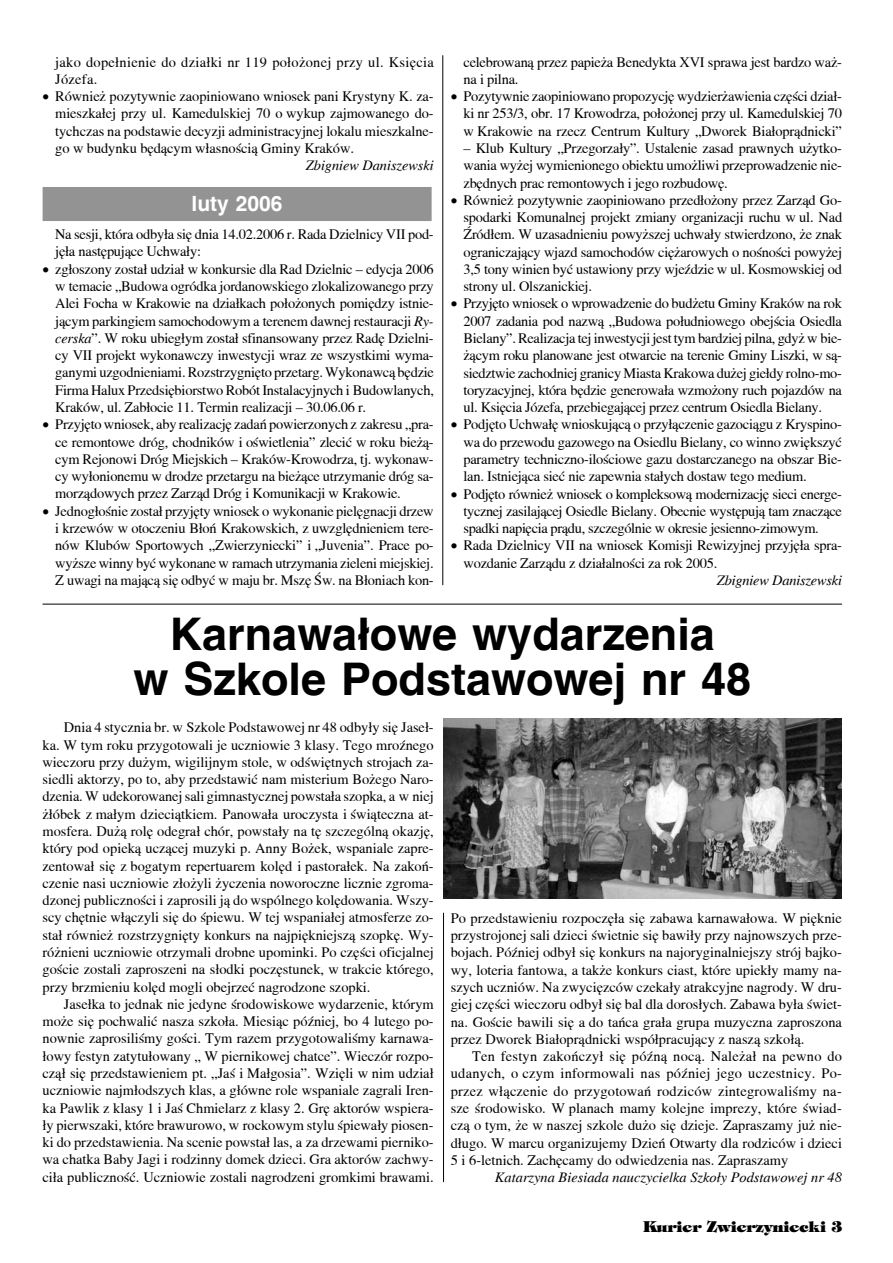
<style>
.page{position:relative;width:893px;height:1263px;background:#fff}
.page>*{position:absolute;margin:0;border:0;box-sizing:border-box;transform-origin:0 0}
._2_tytu³{font:700 45px/45px "Switzerland";color:#000;text-align:center}
.miesiac{font:700 21px "Switzerland";color:#fff}
.t1{font:800 15px "Timpani";color:#000}
.wypunktowanie{font:14.4px/17.2px "Toronto";letter-spacing:-.015em;color:#000;text-align:justify}
._1_tekst{font:14.4px/17.2px "Toronto";color:#000;text-align:justify}
._4_autor{font:italic 14.4px "Toronto";color:#000}
.wypunktowanie-2{font:14.4px/17.2px "Toronto";letter-spacing:.02em;color:#000}
.s1{font-style:italic}
</style>
<div class="page">
<div style="left:43px;top:188px;width:388px;height:32px;background:#939393"></div>
<div style="left:43px;top:187px;width:389px;height:34px;border:2px solid #939393"></div>
<hr style="left:43px;top:604px;width:799px;height:1px;background:#000">
<hr style="left:442px;top:55px;width:1px;height:530px;background:#000">
<img style="left:443px;top:718px;width:399px;height:180px">
<hr style="left:443px;top:913px;width:1px;height:269px;background:#000">
<p class="wypunktowanie-2" style="left:55px;top:53px;width:380px">jako dopełnienie do działki nr 119 położonej przy ul. Księcia<br>Józefa.</p>
<p class="wypunktowanie" style="left:55px;top:88px;width:380px;text-indent:-13px">• Również pozytywnie zaopiniowano wniosek pani Krystyny K. za&shy;mieszkałej przy ul. Kamedulskiej 70 o wykup zajmowanego do&shy;tychczas na podstawie decyzji administracyjnej lokalu mieszkalne&shy;go w budynku będącym własnością Gminy Kraków.</p>
<p class="_4_autor" style="left:306px;top:158px;width:129px">Zbigniew Daniszewski</p>
<p class="miesiac" style="left:192px;top:191px;width:93px">luty 2006</p>
<p class="wypunktowanie" style="left:55px;top:226px;width:380px">Na sesji, która odbyła się dnia 14.02.2006 r. Rada Dzielnicy VII pod&shy;jęła następujące Uchwały:</p>
<p class="wypunktowanie" style="left:55px;top:260px;width:380px;text-indent:-13px">• zgłoszony został udział w konkursie dla Rad Dzielnic – edycja 2006 w temacie „Budowa ogródka jordanowskiego zlokalizowanego przy Alei Focha w Krakowie na działkach położonych pomiędzy istnie&shy;jącym parkingiem samochodowym a terenem dawnej restauracji <span class="s1">Ry&shy;cerska</span>”. W roku ubiegłym został sfinansowany przez Radę Dzielni&shy;cy VII projekt wykonawczy inwestycji wraz ze wszystkimi wyma&shy;ganymi uzgodnieniami. Rozstrzygnięto przetarg. Wykonawcą będzie Firma Halux Przedsiębiorstwo Robót Instalacyjnych i Budowlanych, Kraków, ul. Zabłocie 11. Termin realizacji – 30.06.06 r.</p>
<p class="wypunktowanie" style="left:55px;top:416px;width:380px;text-indent:-13px">• Przyjęto wniosek, aby realizację zadań powierzonych z zakresu „pra&shy;ce remontowe dróg, chodników i oświetlenia” zlecić w roku bieżą&shy;cym Rejonowi Dróg Miejskich – Kraków-Krowodrza, tj. wykonaw&shy;cy wyłonionemu w drodze przetargu na bieżące utrzymanie dróg sa&shy;morządowych przez Zarząd Dróg i Komunikacji w Krakowie.</p>
<p class="wypunktowanie" style="left:55px;top:502px;width:380px;text-indent:-13px">• Jednogłośnie został przyjęty wniosek o wykonanie pielęgnacji drzew i krzewów w otoczeniu Błoń Krakowskich, z uwzględnieniem tere&shy;nów Klubów Sportowych „Zwierzyniecki” i „Juvenia”. Prace po&shy;wyższe winny być wykonane w ramach utrzymania zieleni miejskiej.<br>Z uwagi na mającą się odbyć w maju br. Mszę Św. na Błoniach kon-</p>
<p class="wypunktowanie" style="left:463px;top:53px;width:380px">celebrowaną przez papieża Benedykta XVI sprawa jest bardzo waż&shy;na i pilna.</p>
<p class="wypunktowanie" style="left:463px;top:88px;width:380px;text-indent:-13px">• Pozytywnie zaopiniowano propozycję wydzierżawienia części dział&shy;ki nr 253/3, obr. 17 Krowodrza, położonej przy ul. Kamedulskiej 70 w Krakowie na rzecz Centrum Kultury „Dworek Białoprądnicki”</p>
<p class="wypunktowanie" style="left:463px;top:139px;width:380px">– Klub Kultury „Przegorzały”. Ustalenie zasad prawnych użytko&shy;wania wyżej wymienionego obiektu umożliwi przeprowadzenie nie&shy;zbędnych prac remontowych i jego rozbudowę.</p>
<p class="wypunktowanie" style="left:463px;top:191px;width:380px;text-indent:-13px">• Również pozytywnie zaopiniowano przedłożony przez Zarząd Go&shy;spodarki Komunalnej projekt zmiany organizacji ruchu w ul. Nad Źródłem. W uzasadnieniu powyższej uchwały stwierdzono, że znak ograniczający wjazd samochodów ciężarowych o nośności powyżej 3,5 tony winien być ustawiony przy wjeździe w ul. Kosmowskiej od strony ul. Olszanickiej.</p>
<p class="wypunktowanie" style="left:463px;top:295px;width:380px;text-indent:-13px">• Przyjęto wniosek o wprowadzenie do budżetu Gminy Kraków na rok 2007 zadania pod nazwą „Budowa południowego obejścia Osiedla Bielany”. Realizacja tej inwestycji jest tym bardziej pilna, gdyż w bie&shy;żącym roku planowane jest otwarcie na terenie Gminy Liszki, w są&shy;siedztwie zachodniej granicy Miasta Krakowa dużej giełdy rolno-mo&shy;toryzacyjnej, która będzie generowała wzmożony ruch pojazdów na ul. Księcia Józefa, przebiegającej przez centrum Osiedla Bielany.</p>
<p class="wypunktowanie" style="left:463px;top:416px;width:380px;text-indent:-13px">• Podjęto Uchwałę wnioskującą o przyłączenie gazociągu z Kryspino&shy;wa do przewodu gazowego na Osiedlu Bielany, co winno zwiększyć parametry techniczno-ilościowe gazu dostarczanego na obszar Bie&shy;lan. Istniejąca sieć nie zapewnia stałych dostaw tego medium.</p>
<p class="wypunktowanie" style="left:463px;top:485px;width:380px;text-indent:-13px">• Podjęto również wniosek o kompleksową modernizację sieci energe&shy;tycznej zasilającej Osiedle Bielany. Obecnie występują tam znaczące spadki napięcia prądu, szczególnie w okresie jesienno-zimowym.</p>
<p class="wypunktowanie" style="left:463px;top:537px;width:380px;text-indent:-13px">• Rada Dzielnicy VII na wniosek Komisji Rewizyjnej przyjęła spra&shy;wozdanie Zarządu z działalności za rok 2005.</p>
<p class="_4_autor" style="left:717px;top:572px;width:127px">Zbigniew Daniszewski</p>
<p class="_2_tytu³" style="left:134px;top:611px;width:619px">Karnawałowe wydarzenia<br>w Szkole Podstawowej nr 48</p>
<p class="_1_tekst" style="left:43px;top:719px;width:393px;text-indent:21px">Dnia 4 stycznia br. w Szkole Podstawowej nr 48 odbyły się Jaseł&shy;ka. W tym roku przygotowali je uczniowie 3 klasy. Tego mroźnego wieczoru przy dużym, wigilijnym stole, w odświętnych strojach za&shy;siedli aktorzy, po to, aby przedstawić nam misterium Bożego Naro&shy;dzenia. W udekorowanej sali gimnastycznej powstała szopka, a w niej żłóbek z małym dzieciątkiem. Panowała uroczysta i świąteczna at&shy;mosfera. Dużą rolę odegrał chór, powstały na tę szczególną okazję, który pod opieką uczącej muzyki p. Anny Bożek, wspaniale zapre&shy;zentował się z bogatym repertuarem kolęd i pastorałek. Na zakoń&shy;czenie nasi uczniowie złożyli życzenia noworoczne licznie zgroma&shy;dzonej publiczności i zaprosili ją do wspólnego kolędowania. Wszy&shy;scy chętnie włączyli się do śpiewu. W tej wspaniałej atmosferze zo&shy;stał również rozstrzygnięty konkurs na najpiękniejszą szopkę. Wy&shy;różnieni uczniowie otrzymali drobne upominki. Po części oficjalnej goście zostali zaproszeni na słodki poczęstunek, w trakcie którego, przy brzmieniu kolęd mogli obejrzeć nagrodzone szopki.</p>
<p class="_1_tekst" style="left:43px;top:995px;width:393px;text-indent:21px">Jasełka to jednak nie jedyne środowiskowe wydarzenie, którym może się pochwalić nasza szkoła. Miesiąc później, bo 4 lutego po&shy;nownie zaprosiliśmy gości. Tym razem przygotowaliśmy karnawa&shy;łowy festyn zatytułowany „ W piernikowej chatce”. Wieczór rozpo&shy;czął się przedstawieniem pt. „Jaś i Małgosia”. Wzięli w nim udział uczniowie najmłodszych klas, a główne role wspaniale zagrali Iren&shy;ka Pawlik z klasy 1 i Jaś Chmielarz z klasy 2. Grę aktorów wspiera&shy;ły pierwszaki, które brawurowo, w rockowym stylu śpiewały piosen&shy;ki do przedstawienia. Na scenie powstał las, a za drzewami pierniko&shy;wa chatka Baby Jagi i rodzinny domek dzieci. Gra aktorów zachwy&shy;ciła publiczność. Uczniowie zostali nagrodzeni gromkimi brawami.</p>
<p class="_1_tekst" style="left:451px;top:909px;width:393px">Po przedstawieniu rozpoczęła się zabawa karnawałowa. W pięknie przystrojonej sali dzieci świetnie się bawiły przy najnowszych prze&shy;bojach. Później odbył się konkurs na najoryginalniejszy strój bajko&shy;wy, loteria fantowa, a także konkurs ciast, które upiekły mamy na&shy;szych uczniów. Na zwycięzców czekały atrakcyjne nagrody. W dru&shy;giej części wieczoru odbył się bal dla dorosłych. Zabawa była świet&shy;na. Goście bawili się a do tańca grała grupa muzyczna zaproszona przez Dworek Białoprądnicki współpracujący z naszą szkołą.</p>
<p class="_1_tekst" style="left:451px;top:1047px;width:393px;text-indent:21px">Ten festyn zakończył się późną nocą. Należał na pewno do udanych, o czym informowali nas później jego uczestnicy. Po&shy;przez włączenie do przygotowań rodziców zintegrowaliśmy na&shy;sze środowisko. W planach mamy kolejne imprezy, które świad&shy;czą o tym, że w naszej szkole dużo się dzieje. Zapraszamy już nie&shy;długo. W marcu organizujemy Dzień Otwarty dla rodziców i dzieci 5 i 6-letnich. Zachęcamy do odwiedzenia nas. Zapraszamy</p>
<p class="_4_autor" style="left:495px;top:1169px;width:348px">Katarzyna Biesiada nauczycielka Szkoły Podstawowej nr 48</p>
<p class="t1" style="left:643px;top:1216px;width:200px">Kurier Zwierzyniecki 3</p>
</div>
